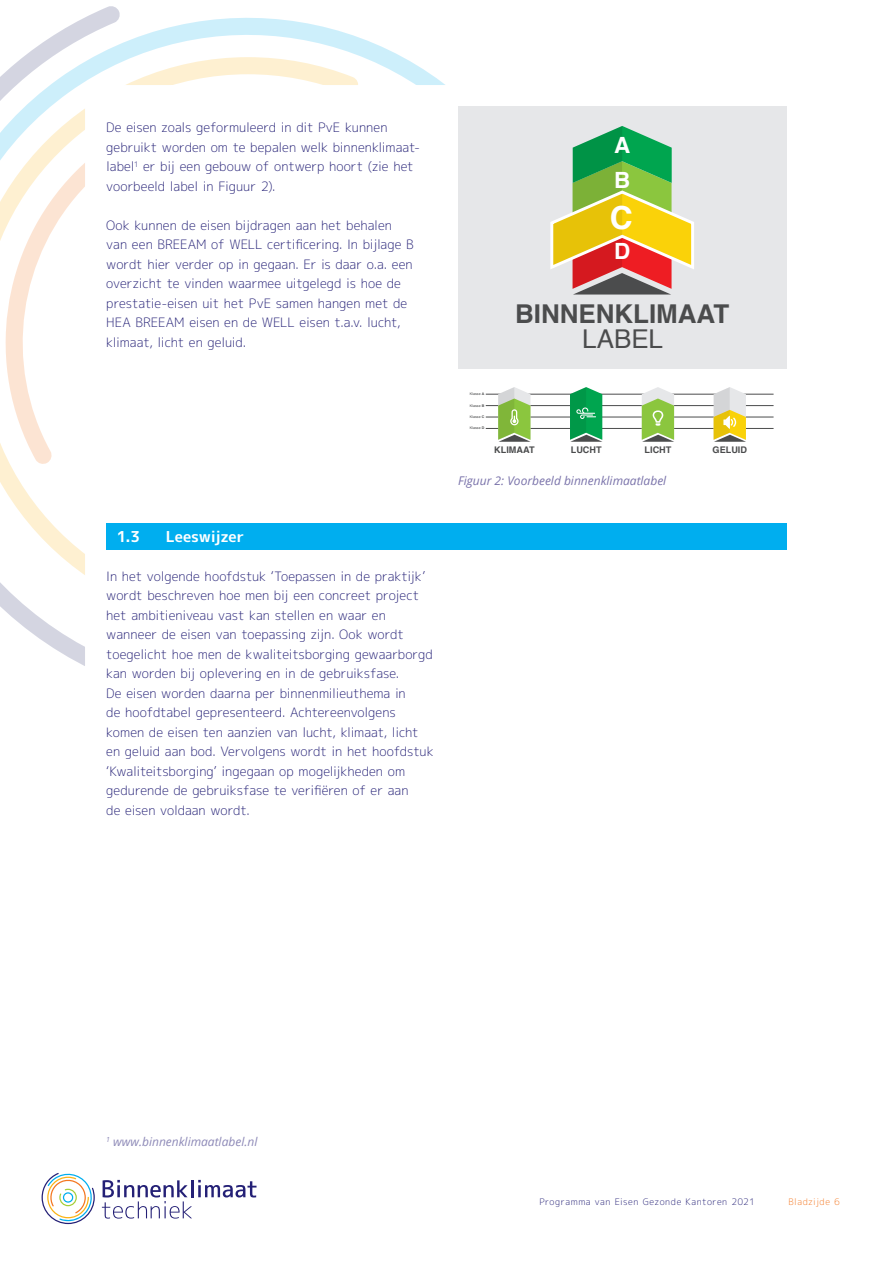
<style>
.page{position:relative;width:893px;height:1263px;background:#fff}
.page>*{position:absolute;margin:0;border:0;box-sizing:border-box;transform-origin:0 0}
.t1{font:700 31.8px "Helvetica";color:#fff}
.t2{font:700 25.95px "Helvetica";color:#4b4c4d}
.t3{font:25.95px "Helvetica";color:#4b4c4d}
.t4{font:700 22.35px/35.5px "Helvetica";color:#fff;text-align:justify}
.t5{font:15px "mplus 1 c bold";letter-spacing:-.015em;color:#fff}
.t6{font:12.9px/19.5px "mplus 1 c light";letter-spacing:-.005em;color:#242076}
.t7{font:italic 12px "Open Sans";color:#7a73aa}
.t8{font:italic 12px "Open Sans";color:#8d89b7}
.t9{font:700 9.15px "Helvetica";color:#4b4c4d}
.t10{font:9px "mplus 1 c light";letter-spacing:.06em;color:#242076}
.t11{font:9px "mplus 1 c light";letter-spacing:.045em;color:#f47721}
.t12{font:3.6px "Helvetica";letter-spacing:.01em;color:#4b4c4d}
.s1{font-weight:700}
</style>
<div class="page">
<svg style="left:0;top:6px;width:582px;height:660px"></svg>
<svg style="left:128px;top:222px;width:240px;height:240px"></svg>
<hr style="left:191px;top:1180px;width:3px;height:17px;background:#242076">
<svg style="left:198px;top:1180px;width:59px;height:17px"></svg>
<svg style="left:102px;top:1180px;width:90px;height:38px"></svg>
<svg style="left:42px;top:1173px;width:53px;height:51px"></svg>
<div style="left:106px;top:524px;width:681px;height:26px;background:#00aeef"></div>
<svg style="left:458px;top:369px;width:316px;height:88px"></svg>
<div style="left:458px;top:106px;width:329px;height:263px;background:#e6e7e9"></div>
<hr style="left:486px;top:428px;width:288px;height:1px;background:#4b4c4d">
<hr style="left:486px;top:417px;width:288px;height:1px;background:#4b4c4d">
<hr style="left:486px;top:405px;width:288px;height:1px;background:#4b4c4d">
<hr style="left:486px;top:394px;width:288px;height:1px;background:#4b4c4d">
<svg style="left:714px;top:387px;width:32px;height:55px"></svg>
<svg style="left:642px;top:387px;width:32px;height:55px"></svg>
<svg style="left:570px;top:387px;width:32px;height:55px"></svg>
<svg style="left:498px;top:387px;width:33px;height:55px"></svg>
<svg style="left:550px;top:126px;width:144px;height:169px"></svg>
<p class="t6" style="left:106px;top:119px;width:315px">De eisen zoals geformuleerd in dit PvE kunnen gebruikt worden om te bepalen welk binnenklimaat&shy;label<sup>1</sup> er bij een gebouw of ontwerp hoort (zie het voorbeeld label in Figuur 2).</p>
<p class="t6" style="left:106px;top:216px;width:309px">Ook kunnen de eisen bijdragen aan het behalen van een BREEAM of WELL certificering. In bijlage B wordt hier verder op in gegaan. Er is daar o.a. een overzicht te vinden waarmee uitgelegd is hoe de prestatie-eisen uit het PvE samen hangen met de HEA BREEAM eisen en de WELL eisen t.a.v. lucht, klimaat, licht en geluid.</p>
<p class="t5" style="left:117px;top:530px;width:25px">1.3</p>
<p class="t5" style="left:166px;top:530px;width:80px">Leeswijzer</p>
<p class="t6" style="left:106px;top:567px;width:329px">In het volgende hoofdstuk ‘Toepassen in de praktijk’ wordt beschreven hoe men bij een concreet project het ambitieniveau vast kan stellen en waar en wanneer de eisen van toepassing zijn. Ook wordt toegelicht hoe men de kwaliteitsborging gewaarborgd kan worden bij oplevering en in de gebruiksfase.<br>De eisen worden daarna per binnenmilieuthema in<br>de hoofdtabel gepresenteerd. Achtereenvolgens komen de eisen ten aanzien van lucht, klimaat, licht en geluid aan bod. Vervolgens wordt in het hoofdstuk ‘Kwaliteitsborging’ ingegaan op mogelijkheden om gedurende de gebruiksfase te verifiëren of er aan<br>de eisen voldaan wordt.</p>
<h3 class="t4" style="left:614px;top:127px;width:18px">A</h3>
<h3 class="t4" style="left:613px;top:163px;width:19px">B C D</h3>
<h1 class="t1" style="left:610px;top:199px;width:24px">C</h1>
<h2 class="t2" style="left:515px;top:299px;width:216px">BINNENKLIMAAT</h2>
<h2 class="t3" style="left:582px;top:323px;width:82px">LABEL</h2>
<p class="t12" style="left:470px;top:392px;width:16px">Klasse <span class="s1">A</span></p>
<p class="t12" style="left:470px;top:403px;width:16px">Klasse <span class="s1">B</span></p>
<p class="t12" style="left:470px;top:414px;width:16px">Klasse <span class="s1">C</span></p>
<p class="t12" style="left:470px;top:426px;width:16px">Klasse <span class="s1">D</span></p>
<p class="t9" style="left:494px;top:445px;width:42px">KLIMAAT</p>
<p class="t9" style="left:571px;top:445px;width:32px">LUCHT</p>
<p class="t9" style="left:645px;top:445px;width:28px">LICHT</p>
<p class="t9" style="left:713px;top:445px;width:36px">GELUID</p>
<p class="t7" style="left:458px;top:476px;width:210px">Figuur 2: Voorbeeld binnenklimaatlabel</p>
<p class="t8" style="left:106px;top:1137px;width:153px"><sup>1</sup> www.binnenklimaatlabel.nl</p>
<p class="t10" style="left:539px;top:1198px;width:217px">Programma van Eisen Gezonde Kantoren 2021</p>
<p class="t11" style="left:788px;top:1197px;width:53px">Bladzijde 6</p>
</div>
